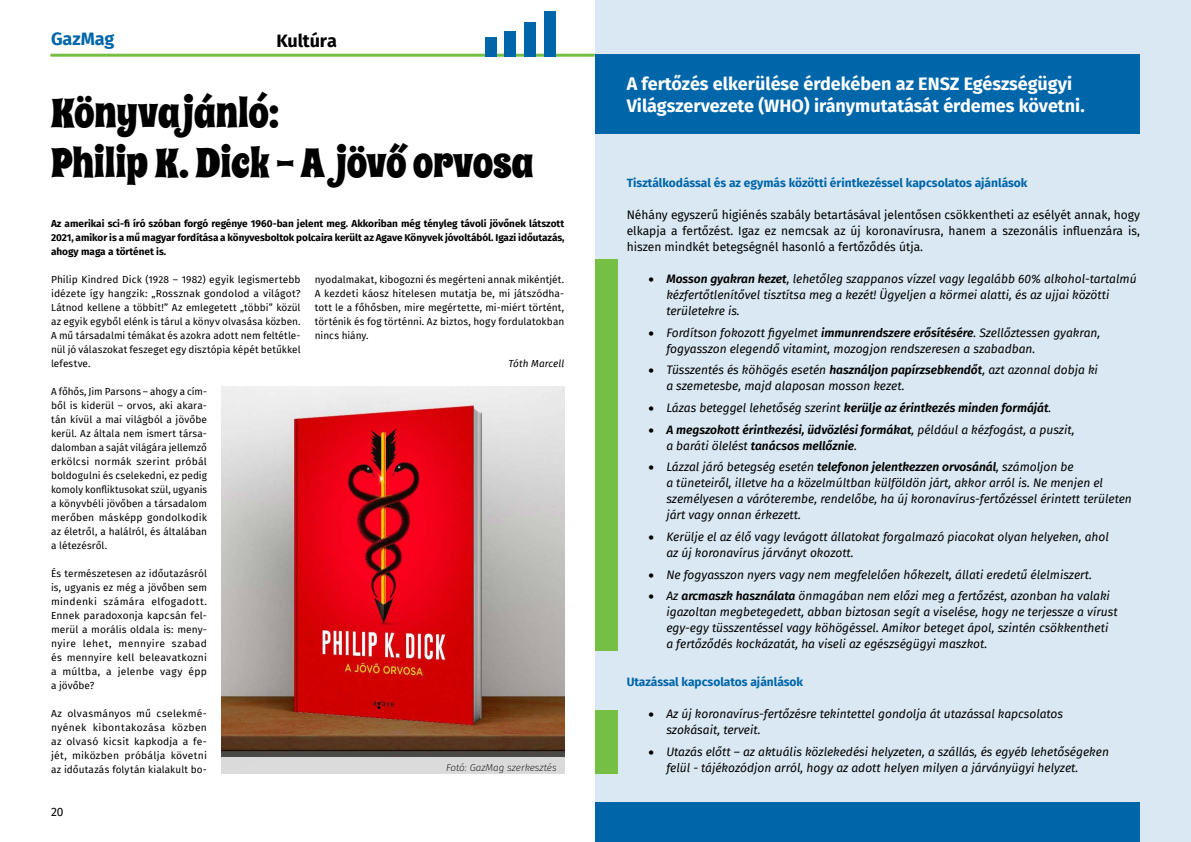
<style>
.page{position:relative;width:1191px;height:842px;background:#fff}
.page>*{position:absolute;margin:0;border:0;box-sizing:border-box;transform-origin:0 0}
.t1{font:41px/50px "Spicy Rice";letter-spacing:-.005em;color:#000}
.t2{font:700 18px/22px "Fira Sans";color:#fff}
.t3{font:700 18px "Fira Sans";letter-spacing:-.005em;color:#000}
.t4{font:700 18px "Fira Sans";color:#06a}
.t5{font:italic 12px/16px "Fira Sans";color:#000}
.t6{font:12px/16px "Fira Sans";color:#000;text-align:justify}
.t7{font:italic 600 12px/16px "Fira Sans";color:#000}
.t8{font:700 12px "Fira Sans";color:#06a}
.t9{font:10px/14px "Fira Sans";letter-spacing:.01em;color:#000;text-align:justify}
.t10{font:700 10px/14px "Fira Sans";color:#000;text-align:justify}
.t11{font:italic 200 10px "Fira Sans";color:#000}
.t12{font:italic 10px "Fira Sans";letter-spacing:.005em;color:#000}
.s1{font-weight:600}
.s2{font-weight:400}
</style>
<div class="page">
<hr style="left:50px;top:54px;width:545px;height:3px;background:#75c044">
<div style="left:485px;top:37px;width:11px;height:20px;background:#06a"></div>
<div style="left:505px;top:31px;width:11px;height:26px;background:#06a"></div>
<div style="left:524px;top:23px;width:12px;height:34px;background:#06a"></div>
<div style="left:544px;top:11px;width:12px;height:46px;background:#06a"></div>
<img style="left:221px;top:387px;width:343px;height:370px">
<div style="left:595px;top:0;width:596px;height:842px;background:#d9e8f2"></div>
<div style="left:595px;top:259px;width:23px;height:392px;background:#75c044"></div>
<div style="left:595px;top:711px;width:23px;height:63px;background:#75c044"></div>
<div style="left:595px;top:54px;width:545px;height:79px;background:#06a"></div>
<div style="left:595px;top:802px;width:545px;height:40px;background:#06a"></div>
<div style="left:221px;top:757px;width:344px;height:17px;background:#dbdbdb"></div>
<h2 class="t4" style="left:51px;top:24px;width:65px">GazMag</h2>
<h2 class="t3" style="left:276px;top:25px;width:62px">Kultúra</h2>
<h1 class="t1" style="left:50px;top:88px;width:485px">Könyvajánló:<br>Philip K. Dick – A jövő orvosa</h1>
<p class="t10" style="left:51px;top:216px;width:515px">Az amerikai sci-fi író szóban forgó regénye 1960-ban jelent meg. Akkoriban még tényleg távoli jövőnek látszott 2021, amikor is a mű magyar fordítása a könyvesboltok polcaira került az Agave Könyvek jóvoltából. Igazi időutazás, ahogy maga a történet is.</p>
<p class="t9" style="left:51px;top:272px;width:251px">Philip Kindred Dick (1928 – 1982) egyik legismertebb idézete így hangzik: „Rossznak gondolod a világot?<br>Látnod kellene a többit!” Az emlegetett „többi” közül az egyik egyből elénk is tárul a könyv olvasása közben.<br>A mű társadalmi témákat és azokra adott nem feltétle&shy;nül jó válaszokat feszeget egy disztópia képét betűkkel lefestve.</p>
<p class="t9" style="left:51px;top:384px;width:157px">A főhős, Jim Parsons – ahogy a cím&shy;ből is kiderül – orvos, aki akara&shy;tán kívül a mai világból a jövőbe kerül. Az általa nem ismert társa&shy;dalomban a saját világára jellemző erkölcsi normák szerint próbál boldogulni és cselekedni, ez pedig komoly konfliktusokat szül, ugyanis a könyvbéli jövőben a társadalom merőben másképp gondolkodik az életről, a halálról, és általában a létezésről.</p>
<p class="t9" style="left:51px;top:566px;width:157px">És természetesen az időutazásról is, ugyanis ez még a jövőben sem mindenki számára elfogadott.<br>Ennek paradoxonja kapcsán fel&shy;merül a morális oldala is: men - nyire lehet, mennyire szabad és mennyire kell beleavatkozni a múltba, a jelenbe vagy épp a jövőbe?</p>
<p class="t9" style="left:51px;top:706px;width:157px">Az olvasmányos mű cselekmé&shy;nyének kibontakozása közben az olvasó kicsit kapkodja a fe&shy;jét, miközben próbálja követni az időutazás folytán kialakult bo-</p>
<p class="t6" style="left:51px;top:804px;width:14px">20</p>
<p class="t9" style="left:315px;top:272px;width:251px">nyodalmakat, kibogozni és megérteni annak mikéntjét.<br>A kezdeti káosz hitelesen mutatja be, mi játszódha&shy;tott le a főhősben, mire megértette, mi-miért történt, történik és fog történni. Az biztos, hogy fordulatokban nincs hiány.</p>
<p class="t12" style="left:508px;top:356px;width:57px">Tóth Marcell</p>
<p class="t11" style="left:446px;top:760px;width:112px">Fotó: GazMag szerkesztés</p>
<h2 class="t2" style="left:626px;top:71px;width:459px">A fertőzés elkerülése érdekében az ENSZ Egészségügyi<br>Világszervezete (WHO) iránymutatását érdemes követni.</h2>
<p class="t8" style="left:626px;top:173px;width:402px">Tisztálkodással és az egymás közötti érintkezéssel kapcsolatos ajánlások</p>
<p class="t6" style="left:626px;top:206px;width:515px">Néhány egyszerű higiénés szabály betartásával jelentősen csökkentheti az esélyét annak, hogy elkapja a fertőzést. Igaz ez nemcsak az új koronavírusra, hanem a szezonális influenzára is, hiszen mindkét betegségnél hasonló a fertőződés útja.</p>
<p class="t5" style="left:666px;top:270px;width:472px;text-indent:-18px">• <span class="s1">Mosson gyakran kezet</span>, lehetőleg szappanos vízzel vagy legalább 60% alkohol-tartalmú kézfertőtlenítővel tisztítsa meg a kezét! Ügyeljen a körmei alatti, és az ujjai közötti területekre is.</p>
<p class="t5" style="left:666px;top:324px;width:435px;text-indent:-18px">• Fordítson fokozott figyelmet <span class="s1">immunrendszere erősítésére</span>. Szellőztessen gyakran, fogyasszon elegendő vitamint, mozogjon rendszeresen a szabadban.</p>
<p class="t5" style="left:666px;top:362px;width:433px;text-indent:-18px">• Tüsszentés és köhögés esetén <span class="s1">használjon papírzsebkendőt</span>, azt azonnal dobja ki a szemetesbe, majd alaposan mosson kezet.</p>
<p class="t7" style="left:648px;top:399px;width:404px">• <span class="s2">Lázas beteggel lehetőség szerint</span> kerülje az érintkezés minden formáját<span class="s2">.</span></p>
<p class="t7" style="left:666px;top:421px;width:410px;text-indent:-18px">• A megszokott érintkezési, üdvözlési formákat<span class="s2">, például a kézfogást, a puszit, a baráti ölelést</span> tanácsos mellőznie<span class="s2">.</span></p>
<p class="t5" style="left:666px;top:459px;width:467px;text-indent:-18px">• Lázzal járó betegség esetén <span class="s1">telefonon jelentkezzen orvosánál</span>, számoljon be<br>a tüneteiről, illetve ha a közelmúltban külföldön járt, akkor arról is. Ne menjen el személyesen a váróterembe, rendelőbe, ha új koronavírus-fertőzéssel érintett területen járt vagy onnan érkezett.</p>
<p class="t5" style="left:666px;top:528px;width:444px;text-indent:-18px">• Kerülje el az élő vagy levágott állatokat forgalmazó piacokat olyan helyeken, ahol az új koronavírus járványt okozott.</p>
<p class="t5" style="left:648px;top:566px;width:445px">• Ne fogyasszon nyers vagy nem megfelelően hőkezelt, állati eredetű élelmiszert.</p>
<p class="t5" style="left:666px;top:588px;width:453px;text-indent:-18px">• Az <span class="s1">arcmaszk használata</span> önmagában nem előzi meg a fertőzést, azonban ha valaki igazoltan megbetegedett, abban biztosan segít a viselése, hogy ne terjessze a vírust egy-egy tüsszentéssel vagy köhögéssel. Amikor beteget ápol, szintén csökkentheti a fertőződés kockázatát, ha viseli az egészségügyi maszkot.</p>
<p class="t8" style="left:626px;top:671px;width:178px">Utazással kapcsolatos ajánlások</p>
<p class="t5" style="left:666px;top:705px;width:398px;text-indent:-18px">• Az új koronavírus-fertőzésre tekintettel gondolja át utazással kapcsolatos szokásait, terveit.</p>
<p class="t5" style="left:666px;top:743px;width:444px;text-indent:-18px">• Utazás előtt – az aktuális közlekedési helyzeten, a szállás, és egyéb lehetőségeken felül - tájékozódjon arról, hogy az adott helyen milyen a járványügyi helyzet.</p>
</div>
